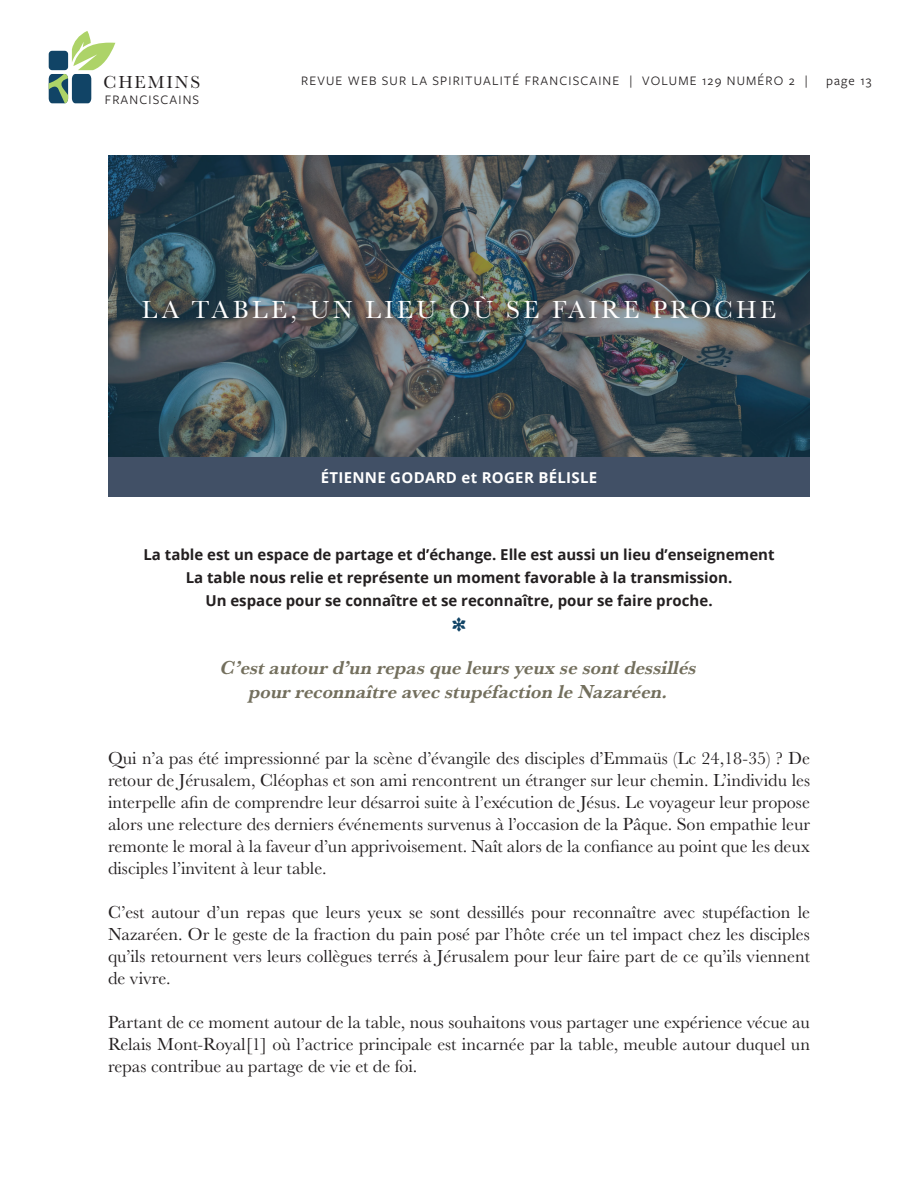
<style>
.page{position:relative;width:918px;height:1188px;background:#fff}
.page>*{position:absolute;margin:0;border:0;box-sizing:border-box;transform-origin:0 0}
.Exergue_source{font:25.5px "Baskerville URW";letter-spacing:.13em;color:#fff}
.Exergue_centrée{font:italic 700 19.5px/23.7px "Baskerville URW";color:#736f5d;text-align:center}
.corps{font:18px/21.9px "Baskerville URW";color:#231f20;text-align:justify}
.corps-2{font:18px "Baskerville URW";letter-spacing:.1em;color:#231f20}
.Intro_gras{font:700 15px/22.8px "Open Sans";color:#231f20;text-align:center}
.t1{font:700 15px "Open Sans";letter-spacing:.02em;color:#fff}
.t2{font:13.5px "Freight Sans Pro";letter-spacing:.085em;color:#231f20}
</style>
<div class="page">
<svg style="left:49px;top:31px;width:66px;height:72px"></svg>
<div style="left:108px;top:457px;width:702px;height:40px;background:#415066"></div>
<img style="left:108px;top:155px;width:702px;height:302px">
<p class="corps-2" style="left:104px;top:70px;width:98px">CHEMINS</p>
<p class="t2" style="left:105px;top:90px;width:96px">FRANCISCAINS</p>
<p class="t2" style="left:301px;top:72px;width:508px">REVUE WEB SUR LA SPIRITUALITÉ FRANCISCAINE | VOLUME 129 NUMÉRO 2 |</p>
<p class="t2" style="left:826px;top:72px;width:47px">page 13</p>
<p class="Exergue_source" style="left:142px;top:292px;width:636px">LA TABLE, UN LIEU OÙ SE FAIRE PROCHE</p>
<p class="t1" style="left:321px;top:467px;width:278px">ÉTIENNE GODARD et ROGER BÉLISLE</p>
<p class="Intro_gras" style="left:143px;top:543px;width:633px">La table est un espace de partage et d’échange. Elle est aussi un lieu d’enseignement<br>La table nous relie et représente un moment favorable à la transmission.<br>Un espace pour se connaître et se reconnaître, pour se faire proche.</p>
<p class="Exergue_centrée" style="left:221px;top:656px;width:478px">C’est autour d’un repas que leurs yeux se sont dessillés pour reconnaître avec stupéfaction le Nazaréen.</p>
<p class="corps" style="left:108px;top:747px;width:704px">Qui n’a pas été impressionné par la scène d’évangile des disciples d’Emmaüs (Lc 24,18-35) ? De retour de Jérusalem, Cléophas et son ami rencontrent un étranger sur leur chemin. L’individu les interpelle afin de comprendre leur désarroi suite à l’exécution de Jésus. Le voyageur leur propose alors une relecture des derniers événements survenus à l’occasion de la Pâque. Son empathie leur remonte le moral à la faveur d’un apprivoisement. Naît alors de la confiance au point que les deux disciples l’invitent à leur table.</p>
<p class="corps" style="left:108px;top:900px;width:704px">C’est autour d’un repas que leurs yeux se sont dessillés pour reconnaître avec stupéfaction le Nazaréen. Or le geste de la fraction du pain posé par l’hôte crée un tel impact chez les disciples qu’ils retournent vers leurs collègues terrés à Jérusalem pour leur faire part de ce qu’ils viennent de vivre.</p>
<p class="corps" style="left:108px;top:1010px;width:704px">Partant de ce moment autour de la table, nous souhaitons vous partager une expérience vécue au Relais Mont-Royal[1] où l’actrice principale est incarnée par la table, meuble autour duquel un repas contribue au partage de vie et de foi.</p>
</div>
